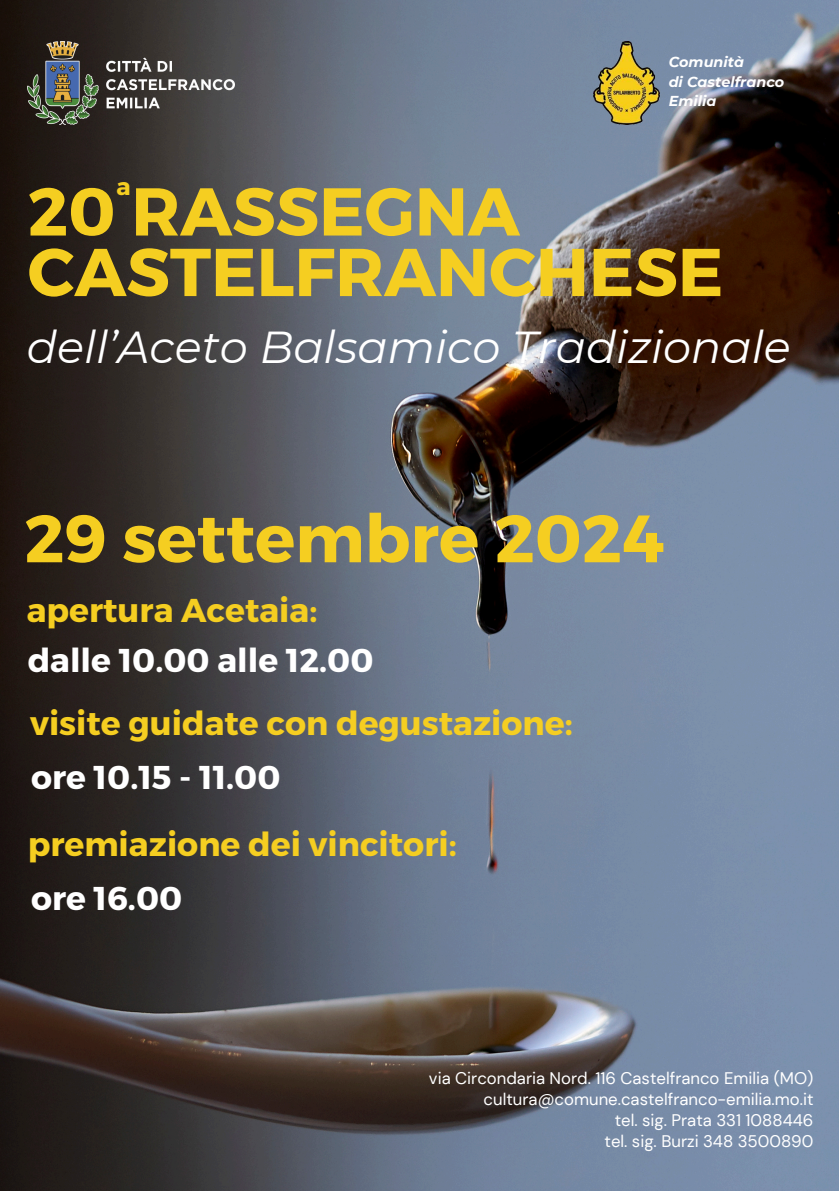
<style>
.page{position:relative;width:839px;height:1191px;background:#fff}
.page>*{position:absolute;margin:0;border:0;box-sizing:border-box;transform-origin:0 0}
.t1{font:700 67.4px/60.6px "Montserrat";color:#f5ce21}
.t2{font:700 66.8px "Montserrat";color:#f5ce21}
.t3{font:italic 44.6px "Montserrat";color:#fff}
.t4{font:700 33px "Montserrat";color:#f5ce21}
.t5{font:700 33px "Montserrat";color:#fff}
.t6{font:700 23.8px "Montserrat";color:#f5ce21}
.t7{font:16.8px/21px "DM Sans";color:#fff;text-align:right}
.t8{font:italic 700 14.4px "Montserrat";color:#fff}
</style>
<div class="page">
<img style="left:0;top:0;width:838px;height:1191px">
<img style="left:28px;top:42px;width:207px;height:82px">
<img style="left:593px;top:42px;width:66px;height:82px">
<h4 class="t8" style="left:668px;top:53px;width:77px">Comunità</h4>
<h4 class="t8" style="left:668px;top:73px;width:117px">di Castelfranco</h4>
<h4 class="t8" style="left:668px;top:92px;width:49px">Emilia</h4>
<h4 class="t6" style="left:116px;top:171px;width:16px">a</h4>
<p class="t1" style="left:28px;top:178px;width:697px">20 RASSEGNA<br>CASTELFRANCHESE</p>
<p class="t3" style="left:27px;top:319px;width:765px">dell’Aceto Balsamico Tradizionale</p>
<h4 class="t2" style="left:24px;top:495px;width:641px">29 settembre 2024</h4>
<p class="t4" style="left:27px;top:589px;width:292px">apertura Acetaia:</p>
<p class="t5" style="left:28px;top:639px;width:347px">dalle 10.00 alle 12.00</p>
<p class="t4" style="left:30px;top:702px;width:544px">visite guidate con degustazione:</p>
<h1 class="t5" style="left:31px;top:756px;width:251px">ore 10.15 - 11.00</h1>
<h3 class="t4" style="left:28px;top:822px;width:430px">premiazione dei vincitori:</h3>
<h2 class="t5" style="left:31px;top:876px;width:153px">ore 16.00</h2>
<h4 class="t7" style="left:429px;top:1068px;width:386px">via Circondaria Nord. 116 Castelfranco Emilia (MO) cultura@comune.castelfranco-emilia.mo.it<br>tel. sig. Prata 331 1088446<br>tel. sig. Burzi 348 3500890</h4>
</div>
